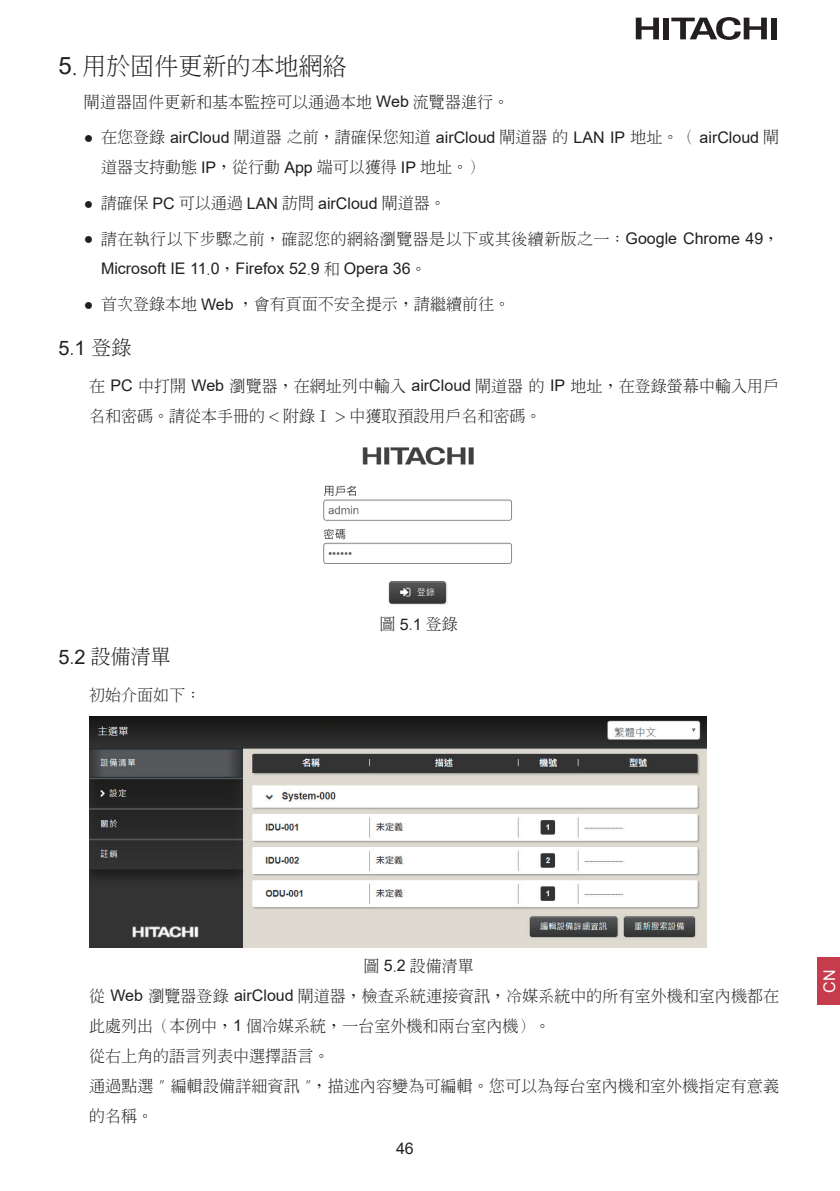
<style>
.page{position:relative;width:840px;height:1191px;background:#fff}
.page>*{position:absolute;margin:0;border:0;box-sizing:border-box;transform-origin:0 0}
.CM章{font:300 24px "Adobe Ming Std";color:#231f20}
.CM节{font:300 20px "Adobe Ming Std";color:#231f20}
.CM节标题下正文{font:300 16px/30px "Adobe Ming Std";color:#231f20}
.t1{font:16px/29.6px "Arial";color:#231f20}
.CM章标题下正文{font:300 16px "Adobe Ming Std";color:#231f20}
.t2{font:16px "Arial";color:#fff}
.s1{font-family:"Arial";font-weight:400}
.s2{font-family:"Adobe Song Std"}
.s3{font-family:"Adobe Ming Std";font-weight:300}
</style>
<div class="page">
<svg style="left:635px;top:17px;width:142px;height:23px"></svg>
<div style="left:771px;top:18px;width:5px;height:21px;background:#231f20"></div>
<svg style="left:635px;top:18px;width:23px;height:21px"></svg>
<div style="left:663px;top:18px;width:6px;height:21px;background:#231f20"></div>
<svg style="left:671px;top:17px;width:95px;height:23px"></svg>
<div style="left:817px;top:957px;width:22px;height:48px;background:#c73c4c"></div>
<hr style="left:839px;top:957px;width:1px;height:48px;background:#c73c4c">
<img style="left:323px;top:446px;width:189px;height:159px">
<img style="left:89px;top:716px;width:617px;height:231px">
<p class="CM章" style="left:58px;top:53px;width:290px"><span class="s1">5</span><span class="s2">.</span> 用於固件更新的本地網絡</p>
<p class="CM章标题下正文" style="left:84px;top:93px;width:426px">閘道器固件更新和基本監控可以通過本地 <span class="s1">Web</span> 流覽器進行。</p>
<p class="CM节标题下正文" style="left:101px;top:121px;width:679px;text-indent:-17px"><span class="s1">●</span> 在您登錄 <span class="s1">airCloud</span> 閘道器 之前，請確保您知道 <span class="s1">airCloud</span> 閘道器 的 <span class="s1">LAN IP</span> 地址。（ <span class="s1">airCloud</span> 閘道器支持動態 <span class="s1">IP</span>，從行動 <span class="s1">App</span> 端可以獲得 <span class="s1">IP</span> 地址。）</p>
<p class="t1" style="left:84px;top:188px;width:363px">● <span class="s3">請確保</span> PC <span class="s3">可以通過</span> LAN <span class="s3">訪問</span> airCloud <span class="s3">閘道器。</span></p>
<p class="t1" style="left:101px;top:224px;width:679px;text-indent:-17px">● <span class="s3">請在執行以下步驟之前，確認您的網絡瀏覽器是以下或其後續新版之一：</span>Google Chrome 49<span class="s3">，<br></span>Microsoft IE 11<span class="s3">.</span>0<span class="s3">，</span>Firefox 52<span class="s3">.</span>9 <span class="s3">和</span> Opera 36<span class="s3">。</span></p>
<p class="CM节标题下正文" style="left:84px;top:289px;width:427px"><span class="s1">●</span> 首次登錄本地 <span class="s1">Web</span> ，會有頁面不安全提示，請繼續前往。</p>
<p class="CM节" style="left:58px;top:337px;width:74px"><span class="s1">5</span>.<span class="s1">1</span> 登錄</p>
<p class="CM节标题下正文" style="left:89px;top:370px;width:691px">在 <span class="s1">PC</span> 中打開 <span class="s1">Web</span> 瀏覽器，在網址列中輸入 <span class="s1">airCloud</span> 閘道器 的 <span class="s1">IP</span> 地址，在登錄螢幕中輸入用戶名和密碼。請從本手冊的 &lt; 附錄Ⅰ &gt; 中獲取預設用戶名和密碼。</p>
<p class="CM节" style="left:58px;top:645px;width:114px"><span class="s1">5</span>.<span class="s1">2</span> 設備清單</p>
<p class="CM节标题下正文" style="left:89px;top:679px;width:113px">初始介面如下：</p>
<p class="CM节标题下正文" style="left:379px;top:609px;width:79px">圖 <span class="s1">5</span>.<span class="s1">1</span> 登錄</p>
<p class="CM节标题下正文" style="left:363px;top:950px;width:111px">圖 <span class="s1">5</span>.<span class="s1">2</span> 設備清單</p>
<p class="CM节标题下正文" style="left:89px;top:980px;width:691px">從 <span class="s1">Web</span> 瀏覽器登錄 <span class="s1">airCloud</span> 閘道器，檢查系統連接資訊，冷媒系統中的所有室外機和室內機都在此處列出（本例中，<span class="s1">1</span> 個冷媒系統，一台室外機和兩台室內機）。</p>
<p class="CM节标题下正文" style="left:89px;top:1040px;width:242px">從右上角的語言列表中選擇語言。</p>
<p class="CM节标题下正文" style="left:89px;top:1070px;width:691px">通過點選 " 編輯設備詳細資訊 "，描述內容變為可編輯。您可以為每台室內機和室外機指定有意義的名稱。</p>
<p class="t1" style="left:396px;top:1133px;width:19px">46</p>
<p class="t2" style="left:818px;top:992px;width:25px;rotate:-90deg">CN</p>
</div>
